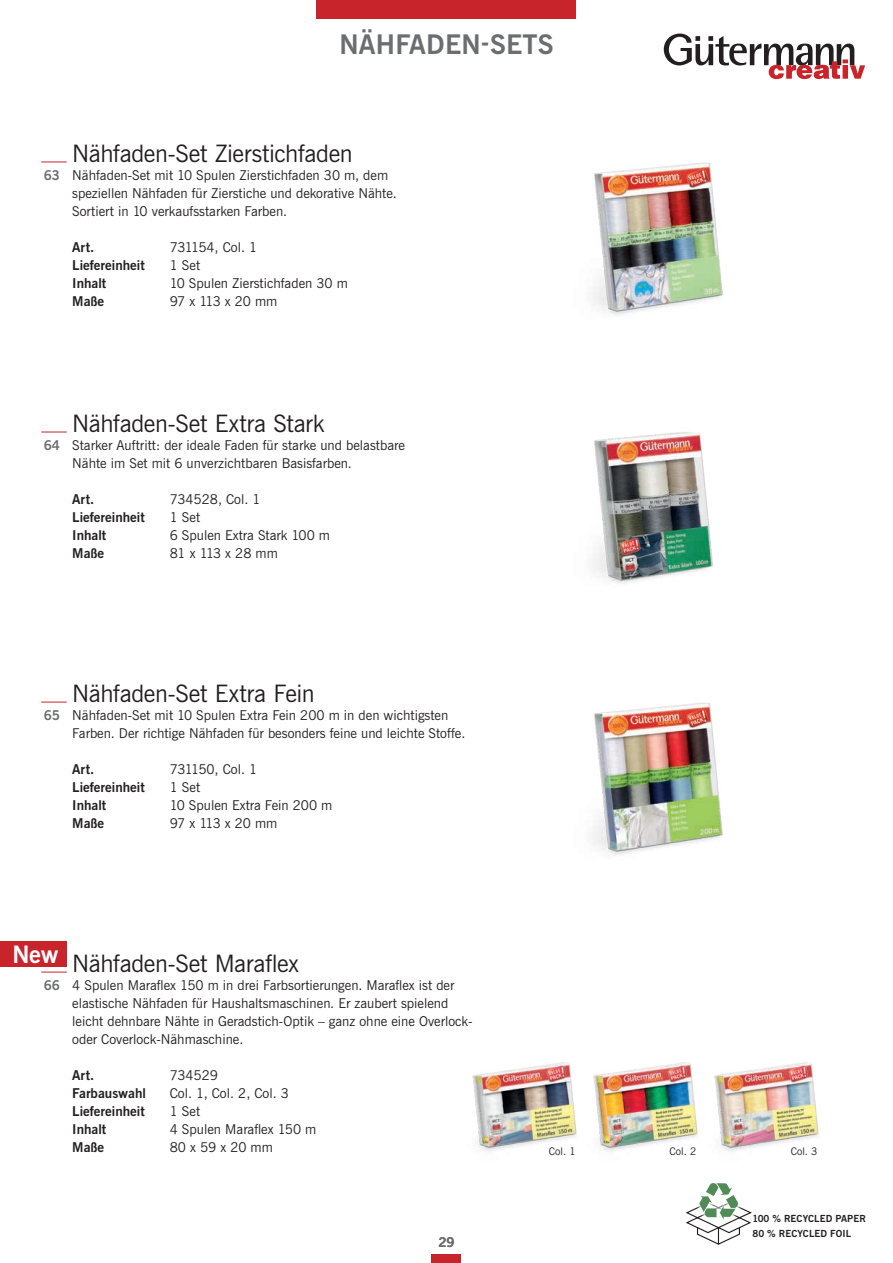
<style>
.page{position:relative;width:893px;height:1263px;background:#fff}
.page>*{position:absolute;margin:0;border:0;box-sizing:border-box;transform-origin:0 0}
.t1{font:700 27px "News Gothic";letter-spacing:.01em;color:#6c6d70}
.t2{font:24px "News Gothic";letter-spacing:-.015em;color:#231f20}
.t3{font:700 24px "News Gothic";color:#fff}
.t4{font:13.5px/18px "News Gothic";color:#231f20}
.t5{font:700 13.5px "News Gothic";color:#231f20}
.t6{font:13.5px "News Gothic";letter-spacing:-.04em;color:#231f20}
.t7{font:700 13.5px "News Gothic";color:#6c6d70}
.t8{font:10.5px "News Gothic";color:#231f20}
.t9{font:700 9.75px/15px "News Gothic";letter-spacing:.01em;color:#231f20}
</style>
<div class="page">
<div style="left:432px;top:1254px;width:29px;height:9px;background:#c8242b"></div>
<svg style="left:686px;top:1183px;width:66px;height:62px"></svg>
<div style="left:317px;top:0;width:259px;height:19px;background:#c8242b"></div>
<img style="left:593px;top:702px;width:130px;height:153px">
<img style="left:593px;top:162px;width:130px;height:153px">
<img style="left:593px;top:432px;width:120px;height:152px">
<img style="left:472px;top:1062px;width:105px;height:89px">
<img style="left:593px;top:1062px;width:105px;height:89px">
<img style="left:714px;top:1062px;width:105px;height:89px">
<svg style="left:664px;top:34px;width:201px;height:45px"></svg>
<svg style="left:41px;top:162px;width:26px;height:1px"></svg>
<svg style="left:41px;top:432px;width:26px;height:1px"></svg>
<svg style="left:41px;top:702px;width:26px;height:1px"></svg>
<svg style="left:41px;top:972px;width:26px;height:1px"></svg>
<div style="left:0;top:941px;width:67px;height:26px;background:#c8242b"></div>
<h1 class="t1" style="left:339px;top:26px;width:216px">NÄHFADEN-SETS</h1>
<p class="t7" style="left:44px;top:166px;width:18px">63</p>
<h2 class="t2" style="left:72px;top:138px;width:282px">Nähfaden-Set Zierstichfaden</h2>
<p class="t4" style="left:72px;top:167px;width:326px">Nähfaden-Set mit 10 Spulen Zierstichfaden 30 m, dem speziellen Nähfaden für Zierstiche und dekorative Nähte.<br>Sortiert in 10 verkaufsstarken Farben.</p>
<p class="t5" style="left:72px;top:238px;width:23px">Art.</p>
<p class="t6" style="left:170px;top:238px;width:89px">731154, Col. 1</p>
<p class="t5" style="left:72px;top:256px;width:74px">Liefereinheit</p>
<p class="t4" style="left:170px;top:257px;width:32px">1 Set</p>
<p class="t5" style="left:72px;top:274px;width:36px">Inhalt</p>
<p class="t4" style="left:170px;top:274px;width:180px">10 Spulen Zierstichfaden 30 m</p>
<p class="t5" style="left:72px;top:292px;width:34px">Maße</p>
<p class="t4" style="left:170px;top:292px;width:109px">97 x 113 x 20 mm</p>
<p class="t7" style="left:44px;top:436px;width:18px">64</p>
<h2 class="t2" style="left:72px;top:408px;width:254px">Nähfaden-Set Extra Stark</h2>
<p class="t4" style="left:72px;top:437px;width:334px">Starker Auftritt: der ideale Faden für starke und belastbare<br>Nähte im Set mit 6 unverzichtbaren Basisfarben.</p>
<p class="t5" style="left:72px;top:490px;width:23px">Art.</p>
<p class="t4" style="left:170px;top:491px;width:92px">734528, Col. 1</p>
<p class="t5" style="left:72px;top:508px;width:74px">Liefereinheit</p>
<p class="t4" style="left:170px;top:509px;width:32px">1 Set</p>
<p class="t5" style="left:72px;top:526px;width:36px">Inhalt</p>
<p class="t4" style="left:170px;top:527px;width:162px">6 Spulen Extra Stark 100 m</p>
<p class="t5" style="left:72px;top:544px;width:34px">Maße</p>
<p class="t4" style="left:170px;top:545px;width:110px">81 x 113 x 28 mm</p>
<p class="t7" style="left:44px;top:706px;width:18px">65</p>
<h2 class="t2" style="left:72px;top:678px;width:244px">Nähfaden-Set Extra Fein</h2>
<p class="t4" style="left:72px;top:707px;width:395px">Nähfaden-Set mit 10 Spulen Extra Fein 200 m in den wichtigsten<br>Farben. Der richtige Nähfaden für besonders feine und leichte Stoffe.</p>
<p class="t5" style="left:72px;top:760px;width:23px">Art.</p>
<p class="t6" style="left:170px;top:760px;width:89px">731150, Col. 1</p>
<p class="t5" style="left:72px;top:778px;width:74px">Liefereinheit</p>
<p class="t4" style="left:170px;top:779px;width:32px">1 Set</p>
<p class="t5" style="left:72px;top:796px;width:36px">Inhalt</p>
<p class="t4" style="left:170px;top:797px;width:164px">10 Spulen Extra Fein 200 m</p>
<p class="t5" style="left:72px;top:814px;width:34px">Maße</p>
<p class="t4" style="left:170px;top:815px;width:109px">97 x 113 x 20 mm</p>
<h2 class="t3" style="left:12px;top:938px;width:48px">New</h2>
<p class="t7" style="left:44px;top:976px;width:18px">66</p>
<h2 class="t2" style="left:72px;top:948px;width:228px">Nähfaden-Set Maraflex</h2>
<p class="t4" style="left:72px;top:977px;width:402px">4 Spulen Maraflex 150 m in drei Farbsortierungen. Maraflex ist der elastische Nähfaden für Haushaltsmaschinen. Er zaubert spielend leicht dehnbare Nähte in Geradstich-Optik – ganz ohne eine Overlock&shy;oder Coverlock-Nähmaschine.</p>
<p class="t5" style="left:72px;top:1066px;width:23px">Art.</p>
<p class="t4" style="left:170px;top:1067px;width:50px">734529</p>
<p class="t5" style="left:72px;top:1084px;width:75px">Farbauswahl</p>
<p class="t4" style="left:170px;top:1085px;width:121px">Col. 1, Col. 2, Col. 3</p>
<p class="t5" style="left:72px;top:1102px;width:74px">Liefereinheit</p>
<p class="t4" style="left:170px;top:1103px;width:32px">1 Set</p>
<p class="t5" style="left:72px;top:1120px;width:36px">Inhalt</p>
<p class="t4" style="left:170px;top:1121px;width:148px">4 Spulen Maraflex 150 m</p>
<p class="t5" style="left:72px;top:1138px;width:34px">Maße</p>
<p class="t4" style="left:170px;top:1139px;width:105px">80 x 59 x 20 mm</p>
<p class="t7" style="left:438px;top:1233px;width:18px">29</p>
<p class="t8" style="left:549px;top:1144px;width:28px">Col. 1</p>
<p class="t8" style="left:670px;top:1144px;width:28px">Col. 2</p>
<p class="t8" style="left:791px;top:1144px;width:28px">Col. 3</p>
<p class="t9" style="left:752px;top:1211px;width:115px">100 % RECYCLED PAPER<br>80 % RECYCLED FOIL</p>
</div>
